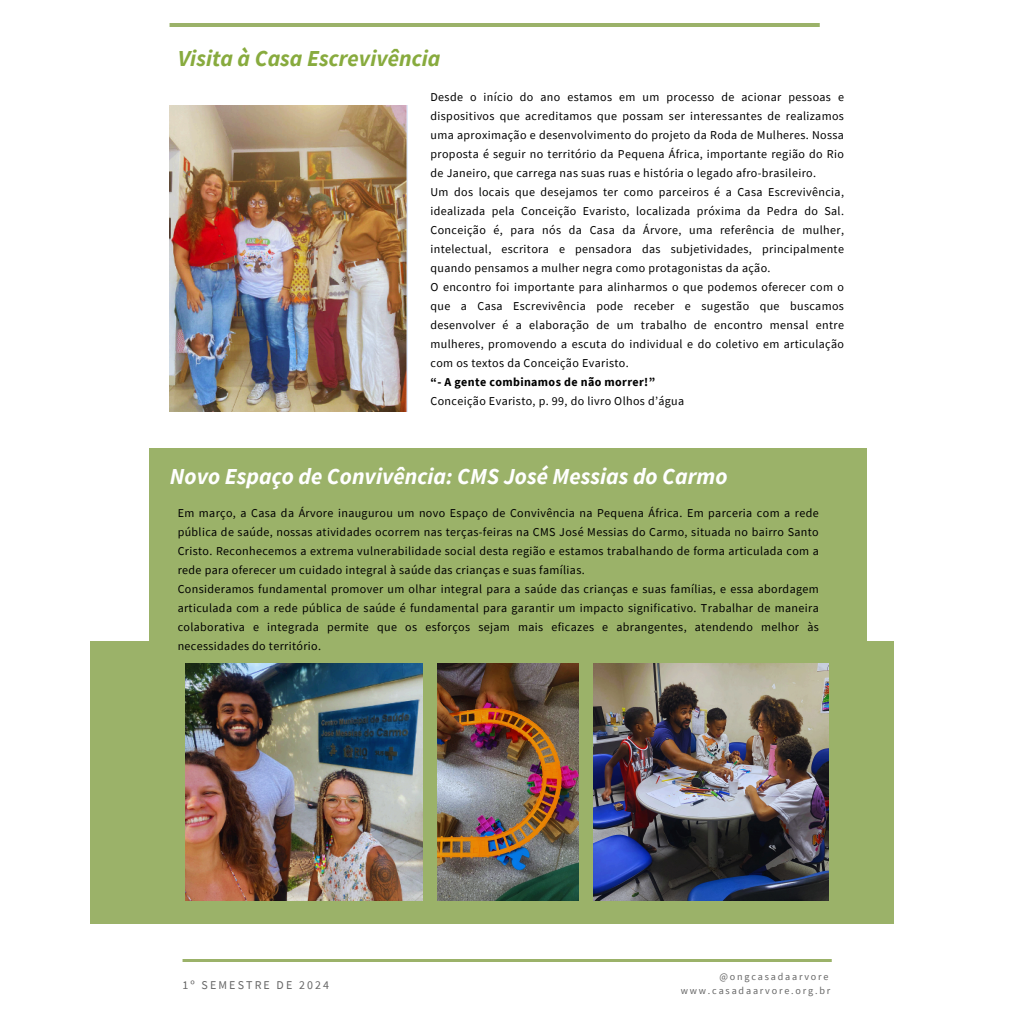
<style>
.page{position:relative;width:1013px;height:1013px;background:#fff}
.page>*{position:absolute;margin:0;border:0;box-sizing:border-box;transform-origin:0 0}
.t1{font:italic 700 22.88px "Source Sans Pro";color:#fff}
.t2{font:italic 700 22.88px "Source Sans Pro";color:#88ab3e}
.t3{font:12px/19px "Source Sans Pro";letter-spacing:.03em;color:#000}
.t4{font:11.88px "Source Sans Pro";letter-spacing:.18em;color:#666}
.t5{font:10.12px/13.5px "Source Sans Pro";letter-spacing:.18em;color:#666;text-align:right}
.s1{font-weight:700}
</style>
<div class="page">
<img style="left:182px;top:959px;width:649px;height:2px">
<hr style="left:170px;top:23px;width:649px;height:3px;background:#9bb269">
<div style="left:90px;top:640px;width:803px;height:283px;background:#9bb269"></div>
<img style="left:593px;top:663px;width:236px;height:237px">
<img style="left:170px;top:106px;width:237px;height:305px">
<img style="left:185px;top:663px;width:238px;height:237px">
<img style="left:437px;top:663px;width:142px;height:237px">
<div style="left:149px;top:448px;width:718px;height:204px;background:#9bb269"></div>
<h3 class="t2" style="left:178px;top:43px;width:264px">Visita à Casa Escrevivência</h3>
<p class="t3" style="left:430px;top:88px;width:415px">Desde o início do ano estamos em um processo de acionar pessoas e dispositivos que acreditamos que possam ser interessantes de realizamos uma aproximação e desenvolvimento do projeto da Roda de Mulheres. Nossa proposta é seguir no território da Pequena África, importante região do Rio de Janeiro, que carrega nas suas ruas e história o legado afro-brasileiro.<br>Um dos locais que desejamos ter como parceiros é a Casa Escrevivência, idealizada pela Conceição Evaristo, localizada próxima da Pedra do Sal.<br>Conceição é, para nós da Casa da Árvore, uma referência de mulher, intelectual, escritora e pensadora das subjetividades, principalmente quando pensamos a mulher negra como protagonistas da ação.<br>O encontro foi importante para alinharmos o que podemos oferecer com o que a Casa Escrevivência pode receber e sugestão que buscamos desenvolver é a elaboração de um trabalho de encontro mensal entre mulheres, promovendo a escuta do individual e do coletivo em articulação com os textos da Conceição Evaristo.<br><span class="s1">“- A gente combinamos de não morrer!”<br></span>Conceição Evaristo, p. 99, do livro Olhos d’água</p>
<h3 class="t1" style="left:170px;top:461px;width:559px">Novo Espaço de Convivência: CMS José Messias do Carmo</h3>
<h1 class="t3" style="left:178px;top:503px;width:642px">Em março, a Casa da Árvore inaugurou um novo Espaço de Convivência na Pequena África. Em parceria com a rede pública de saúde, nossas atividades ocorrem nas terças-feiras na CMS José Messias do Carmo, situada no bairro Santo Cristo. Reconhecemos a extrema vulnerabilidade social desta região e estamos trabalhando de forma articulada com a rede para oferecer um cuidado integral à saúde das crianças e suas famílias.<br>Consideramos fundamental promover um olhar integral para a saúde das crianças e suas famílias, e essa abordagem articulada com a rede pública de saúde é fundamental para garantir um impacto significativo. Trabalhar de maneira colaborativa e integrada permite que os esforços sejam mais eficazes e abrangentes, atendendo melhor às necessidades do território.</h1>
<h1 class="t4" style="left:182px;top:977px;width:148px">1º SEMESTRE DE 2024</h1>
<p class="t5" style="left:680px;top:969px;width:151px">@ongcasadaarvore www.casadaarvore.org.br</p>
</div>
